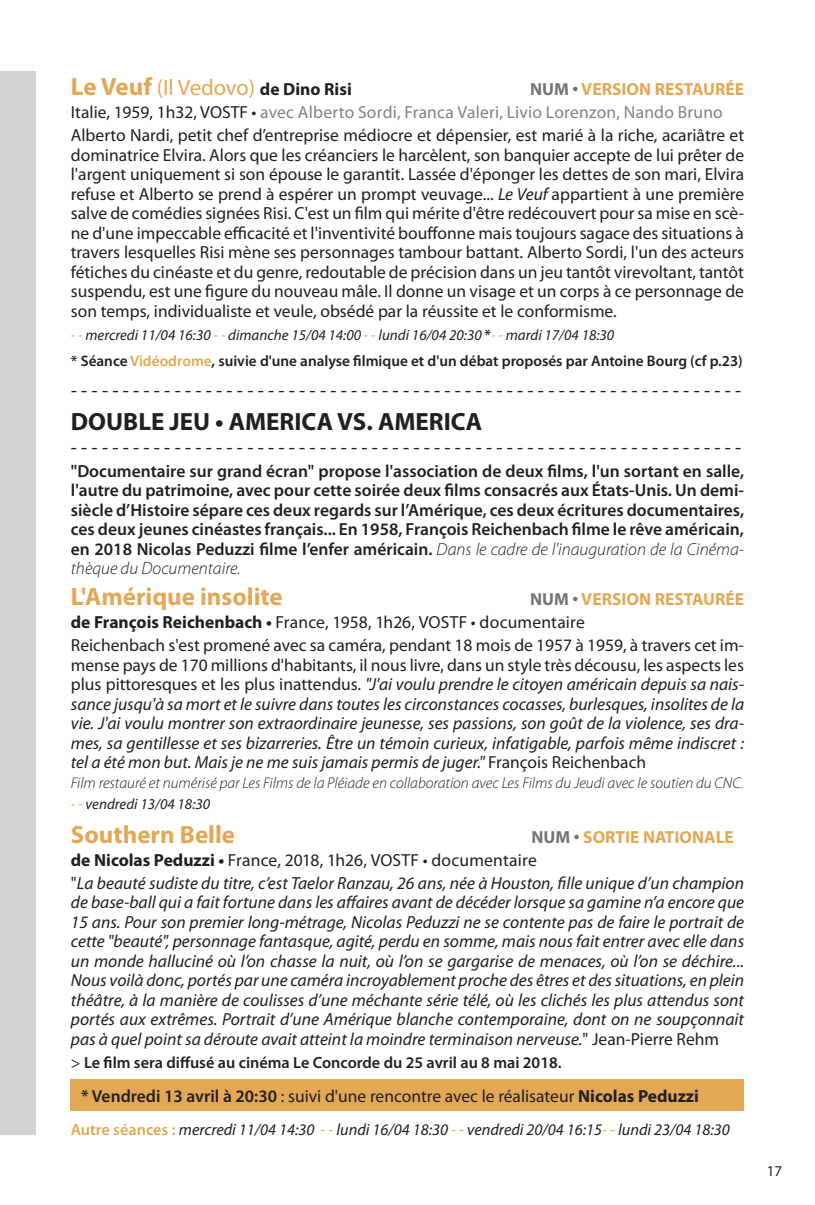
<style>
.page{position:relative;width:815px;height:1205px;background:#fff}
.page>*{position:absolute;margin:0;border:0;box-sizing:border-box;transform-origin:0 0}
.t1{font:700 25px "Myriad Pro";color:#e2a855}
.t2{font:700 25px "Myriad Pro";color:#231f20}
.t3{font:22.5px "Myriad Pro";letter-spacing:-.005em;color:#e2a855}
.t4{font:20px "Myriad Pro";color:#231f20}
.t5{font:italic 17.5px/19.5px "Myriad Pro";color:#231f20;text-align:justify}
.t6{font:17.5px/19.5px "Myriad Pro";color:#231f20}
.t7{font:600 17.5px/19.5px "Myriad Pro";color:#231f20;text-align:justify}
.t8{font:700 17.5px "Myriad";color:#e2a855}
.t9{font:italic 16.25px "Myriad Pro";color:#231f20}
.t10{font:600 16.25px "Myriad Pro";color:#231f20}
.t11{font:italic 300 15.5px "Myriad Pro";color:#231f20}
.t12{font:600 15.25px "Myriad Pro";color:#231f20}
.t13{font:italic 15px "Myriad Pro";color:#231f20}
.t14{font:15px "Myriad Pro";color:#231f20}
.s1{font-weight:700;font-size:25px}
.s2{font-weight:700;font-size:17.5px;color:#231f20}
.s3{color:#727477}
.s4{color:#808285}
.s5{font-style:italic}
.s6{color:#e2a855}
.s7{font-weight:600;font-style:normal;font-size:15.25px}
.s8{font-weight:300;font-style:italic}
.s9{font-weight:700}
.s10{font-style:normal}
.s11{font-weight:700;font-style:normal}
.s12{font-weight:400}
.s13{font-weight:600}
.s14{font-weight:600;font-style:normal;color:#e2a855}
</style>
<div class="page">
<div style="left:0;top:71px;width:35px;height:1063px;background:#d1d2d4"></div>
<div style="left:71px;top:1079px;width:673px;height:32px;background:#e2a855"></div>
<p class="t3" style="left:71px;top:74px;width:282px"><span class="s1">Le Veuf</span> (Il Vedovo) <span class="s2">de Dino Risi</span></p>
<p class="t8" style="left:530px;top:80px;width:215px"><span class="s3">NUM •</span> VERSION RESTAURÉE</p>
<p class="t6" style="left:71px;top:101px;width:675px;line-height:23px">Italie, 1959, 1h32, VOSTF • <span class="s4">avec Alberto Sordi, Franca Valeri, Livio Lorenzon, Nando Bruno<br></span>Alberto Nardi, petit chef d’entreprise médiocre et dépensier, est marié à la riche, acariâtre et</p>
<p class="t6" style="left:71px;top:145px;width:675px;text-align:justify">dominatrice Elvira. Alors que les créanciers le harcèlent, son banquier accepte de lui prêter de l'argent uniquement si son épouse le garantit. Lassée d'éponger les dettes de son mari, Elvira refuse et Alberto se prend à espérer un prompt veuvage... <span class="s5">Le Veuf</span> appartient à une première salve de comédies signées Risi. C'est un film qui mérite d'être redécouvert pour sa mise en scè&shy;ne d'une impeccable efficacité et l'inventivité bouffonne mais toujours sagace des situations à travers lesquelles Risi mène ses personnages tambour battant. Alberto Sordi, l'un des acteurs fétiches du cinéaste et du genre, redoutable de précision dans un jeu tantôt virevoltant, tantôt suspendu, est une figure du nouveau mâle. Il donne un visage et un corps à ce personnage de son temps, individualiste et veule, obsédé par la réussite et le conformisme.</p>
<p class="t13" style="left:71px;top:326px;width:545px"><span class="s6">- -</span> mercredi 11/04 16:30 <span class="s6">- -</span> dimanche 15/04 14:00 <span class="s6">- -</span> lundi 16/04 20:30 <span class="s7">*</span><span class="s6">- -</span> mardi 17/04 18:30</p>
<p class="t12" style="left:71px;top:351px;width:673px">* Séance <span class="s6">Vidéodrome</span>, suivie d'une analyse filmique et d'un débat proposés par Antoine Bourg (cf p.23)</p>
<p class="t4" style="left:71px;top:378px;width:672px"><span class="s5">-</span> - - - - - - - - - - - - - - - - - - - - - - - - - - - - - - - - - - - - - - - - - - - - - - - - - - - - - - - - - - - - - - - -</p>
<h1 class="t2" style="left:71px;top:405px;width:413px">DOUBLE JEU • AMERICA VS. AMERICA</h1>
<p class="t4" style="left:71px;top:435px;width:672px">- - - - - - - - - - - - - - - - - - - - - - - - - - - - - - - - - - - - - - - - - - - - - - - - - - - - - - - - - - - - - - - - -</p>
<p class="t7" style="left:71px;top:461px;width:675px">"Documentaire sur grand écran" propose l'association de deux films, l'un sortant en salle, l'autre du patrimoine, avec pour cette soirée deux films consacrés aux États-Unis. Un demi&shy;siècle d’Histoire sépare ces deux regards sur l’Amérique, ces deux écritures documentaires, ces deux jeunes cinéastes français... En 1958, François Reichenbach filme le rêve américain, en 2018 Nicolas Peduzzi filme l’enfer américain. <span class="s8">Dans le cadre de l'inauguration de la Cinéma&shy;thèque du Documentaire.</span></p>
<h1 class="t1" style="left:71px;top:580px;width:213px">L'Amérique insolite</h1>
<p class="t8" style="left:530px;top:590px;width:215px"><span class="s3">NUM •</span> VERSION RESTAURÉE</p>
<p class="t6" style="left:71px;top:611px;width:675px;line-height:23px"><span class="s9">de François Reichenbach •</span> France, 1958, 1h26, VOSTF • documentaire<br>Reichenbach s'est promené avec sa caméra, pendant 18 mois de 1957 à 1959, à travers cet im-</p>
<p class="t5" style="left:71px;top:655px;width:675px"><span class="s10">mense pays de 170 millions d'habitants, il nous livre, dans un style très décousu, les aspects les plus pittoresques et les plus inattendus.</span> "J'ai voulu prendre le citoyen américain depuis sa nais&shy;sance jusqu'à sa mort et le suivre dans toutes les circonstances cocasses, burlesques, insolites de la vie. J'ai voulu montrer son extraordinaire jeunesse, ses passions, son goût de la violence, ses dra&shy;mes, sa gentillesse et ses bizarreries. Être un témoin curieux, infatigable, parfois même indiscret : tel a été mon but. Mais je ne me suis jamais permis de juger." <span class="s10">François Reichenbach</span></p>
<p class="t11" style="left:71px;top:774px;width:674px">Film restauré et numérisé par Les Films de la Pléiade en collaboration avec Les Films du Jeudi avec le soutien du CNC.</p>
<p class="t13" style="left:71px;top:795px;width:141px"><span class="s6">- -</span> vendredi 13/04 18:30</p>
<h1 class="t1" style="left:71px;top:818px;width:166px">Southern Belle</h1>
<p class="t8" style="left:531px;top:827px;width:204px"><span class="s3">NUM •</span> SORTIE NATIONALE</p>
<p class="t5" style="left:71px;top:848px;width:675px;line-height:23px"><span class="s11">de Nicolas Peduzzi •</span> <span class="s10">France, 2018, 1h26, VOSTF • documentaire<br>"</span>La beauté sudiste du titre, c’est Taelor Ranzau, 26 ans, née à Houston, fille unique d’un champion</p>
<p class="t5" style="left:71px;top:892px;width:675px">de base-ball qui a fait fortune dans les affaires avant de décéder lorsque sa gamine n’a encore que 15 ans. Pour son premier long-métrage, Nicolas Peduzzi ne se contente pas de faire le portrait de cette "beauté", personnage fantasque, agité, perdu en somme, mais nous fait entrer avec elle dans un monde halluciné où l’on chasse la nuit, où l’on se gargarise de menaces, où l’on se déchire...<br>Nous voilà donc, portés par une caméra incroyablement proche des êtres et des situations, en plein théâtre, à la manière de coulisses d’une méchante série télé, où les clichés les plus attendus sont portés aux extrêmes. Portrait d’une Amérique blanche contemporaine, dont on ne soupçonnait pas à quel point sa déroute avait atteint la moindre terminaison nerveuse.<span class="s10">" Jean-Pierre Rehm</span></p>
<p class="t10" style="left:71px;top:1052px;width:492px"><span class="s12">&gt;</span> Le film sera diffusé au cinéma Le Concorde du 25 avril au 8 mai 2018.</p>
<p class="t6" style="left:81px;top:1085px;width:619px"><span class="s13">* Vendredi 13 avril à 20:30</span> : suivi d'une rencontre avec le réalisateur <span class="s9">Nicolas Peduzzi</span></p>
<p class="t9" style="left:71px;top:1119px;width:661px"><span class="s14">Autre séances :</span> mercredi 11/04 14:30 <span class="s6">- -</span> lundi 16/04 18:30 <span class="s6">- -</span> vendredi 20/04 16:15<span class="s6">- -</span> lundi 23/04 18:30</p>
<p class="t14" style="left:767px;top:1161px;width:17px">17</p>
</div>
